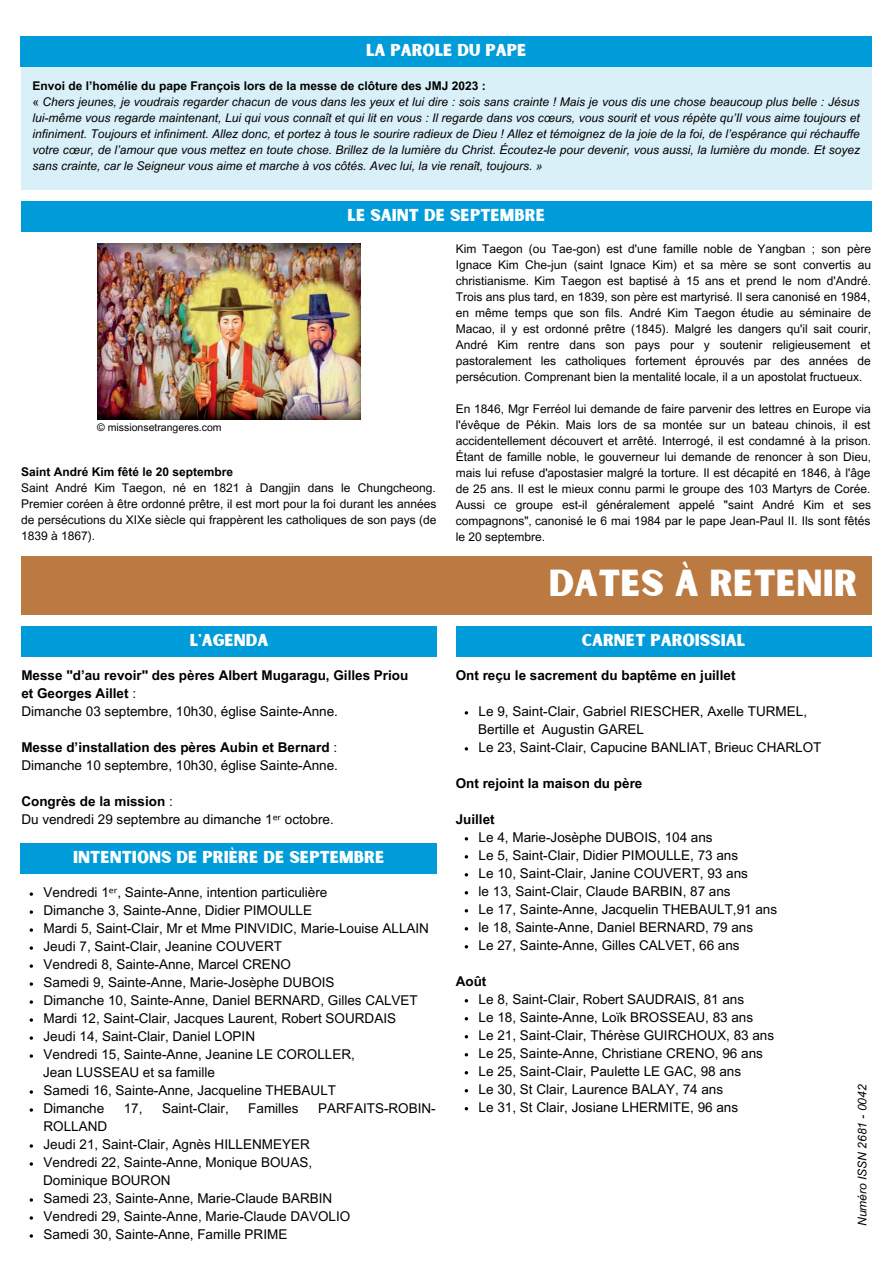
<style>
.page{position:relative;width:893px;height:1264px;background:#fff}
.page>*{position:absolute;margin:0;border:0;box-sizing:border-box;transform-origin:0 0}
.t1{font:36px "Sunborn Sans One";color:#fff}
.t2{font:16.5px "Sunborn Sans One";color:#fff}
.t3{font:13.5px "Arial MT Pro";color:#000}
.t4{font:700 13.5px "Arial MT Pro";color:#000}
.t5{font:12px/16px "Arial MT Pro";color:#000;text-align:justify}
.t6{font:italic 12px/16px "Arial MT Pro";color:#000;text-align:justify}
.t7{font:700 12px "Arial MT Pro";color:#000}
.t8{font:10.5px "Arial MT Pro";color:#000}
.s1{font-style:normal}
.s2{font-weight:400}
.s3{font-family:"Noto Sans"}
</style>
<div class="page">
<div style="left:21px;top:67px;width:850px;height:123px;background:#daf0f9"></div>
<div style="left:21px;top:36px;width:851px;height:31px;background:#009cd9"></div>
<div style="left:21px;top:201px;width:850px;height:30px;background:#009cd9"></div>
<img style="left:97px;top:244px;width:263px;height:175px">
<div style="left:21px;top:556px;width:850px;height:59px;background:#ba7a41"></div>
<div style="left:21px;top:626px;width:416px;height:30px;background:#009cd9"></div>
<div style="left:455px;top:626px;width:416px;height:30px;background:#009cd9"></div>
<div style="left:21px;top:843px;width:416px;height:30px;background:#009cd9"></div>
<p class="t2" style="left:366px;top:39px;width:162px">LA PAROLE DU PAPE</p>
<p class="t7" style="left:33px;top:82px;width:455px">Envoi de l’homélie du pape François lors de la messe de clôture des JMJ 2023 :</p>
<p class="t6" style="left:33px;top:96px;width:828px"><span class="s1">«</span> Chers jeunes, je voudrais regarder chacun de vous dans les yeux et lui dire : sois sans crainte ! Mais je vous dis une chose beaucoup plus belle : Jésus lui-même vous regarde maintenant, Lui qui vous connaît et qui lit en vous : Il regarde dans vos cœurs, vous sourit et vous répète qu’Il vous aime toujours et infiniment. Toujours et infiniment. Allez donc, et portez à tous le sourire radieux de Dieu ! Allez et témoignez de la joie de la foi, de l’espérance qui réchauffe votre cœur, de l’amour que vous mettez en toute chose. Brillez de la lumière du Christ. Écoutez-le pour devenir, vous aussi, la lumière du monde. Et soyez sans crainte, car le Seigneur vous aime et marche à vos côtés. Avec lui, la vie renaît, toujours. »</p>
<p class="t2" style="left:347px;top:204px;width:199px">LE SAINT DE SEPTEMBRE</p>
<p class="t8" style="left:97px;top:423px;width:126px">© missionsetrangeres.com</p>
<p class="t7" style="left:21px;top:467px;width:213px">Saint André Kim fêté le 20 septembre</p>
<p class="t5" style="left:21px;top:481px;width:417px">Saint André Kim Taegon, né en 1821 à Dangjin dans le Chungcheong.<br>Premier coréen à être ordonné prêtre, il est mort pour la foi durant les années de persécutions du XIXe siècle qui frappèrent les catholiques de son pays (de 1839 à 1867).</p>
<p class="t5" style="left:455px;top:242px;width:417px">Kim Taegon (ou Tae-gon) est d'une famille noble de Yangban ; son père Ignace Kim Che-jun (saint Ignace Kim) et sa mère se sont convertis au christianisme. Kim Taegon est baptisé à 15 ans et prend le nom d'André.<br>Trois ans plus tard, en 1839, son père est martyrisé. Il sera canonisé en 1984, en même temps que son fils. André Kim Taegon étudie au séminaire de Macao, il y est ordonné prêtre (1845). Malgré les dangers qu'il sait courir, André Kim rentre dans son pays pour y soutenir religieusement et pastoralement les catholiques fortement éprouvés par des années de persécution. Comprenant bien la mentalité locale, il a un apostolat fructueux.</p>
<p class="t5" style="left:455px;top:402px;width:417px">En 1846, Mgr Ferréol lui demande de faire parvenir des lettres en Europe via l'évêque de Pékin. Mais lors de sa montée sur un bateau chinois, il est accidentellement découvert et arrêté. Interrogé, il est condamné à la prison.<br>Étant de famille noble, le gouverneur lui demande de renoncer à son Dieu, mais lui refuse d'apostasier malgré la torture. Il est décapité en 1846, à l'âge de 25 ans. Il est le mieux connu parmi le groupe des 103 Martyrs de Corée.<br>Aussi ce groupe est-il généralement appelé "saint André Kim et ses compagnons", canonisé le 6 mai 1984 par le pape Jean-Paul II. Ils sont fêtés le 20 septembre.</p>
<p class="t1" style="left:548px;top:559px;width:310px">DATES À RETENIR</p>
<p class="t2" style="left:190px;top:629px;width:80px">L'AGENDA</p>
<p class="t2" style="left:581px;top:629px;width:165px">CARNET PAROISSIAL</p>
<p class="t4" style="left:21px;top:670px;width:388px">Messe "d’au revoir" des pères Albert Mugaragu, Gilles Priou</p>
<p class="t4" style="left:21px;top:688px;width:116px">et Georges Aillet <span class="s2">:</span></p>
<p class="t3" style="left:21px;top:706px;width:318px">Dimanche 03 septembre, 10h30, église Sainte-Anne.</p>
<p class="t4" style="left:21px;top:742px;width:317px">Messe d’installation des pères Aubin et Bernard <span class="s2">:</span></p>
<p class="t3" style="left:21px;top:759px;width:318px">Dimanche 10 septembre, 10h30, église Sainte-Anne.</p>
<p class="t4" style="left:21px;top:795px;width:153px">Congrès de la mission <span class="s2">:</span></p>
<p class="t3" style="left:21px;top:813px;width:314px">Du vendredi 29 septembre au dimanche 1<span class="s3">ᵉʳ</span> octobre.</p>
<p class="t2" style="left:73px;top:846px;width:313px">INTENTIONS DE PRIÈRE DE SEPTEMBRE</p>
<p class="t3" style="left:44px;top:887px;width:285px">Vendredi 1<span class="s3">ᵉʳ</span>, Sainte-Anne, intention particulière</p>
<p class="t3" style="left:44px;top:905px;width:270px">Dimanche 3, Sainte-Anne, Didier PIMOULLE</p>
<p class="t3" style="left:44px;top:923px;width:387px">Mardi 5, Saint-Clair, Mr et Mme PINVIDIC, Marie-Louise ALLAIN</p>
<p class="t3" style="left:44px;top:941px;width:240px">Jeudi 7, Saint-Clair, Jeanine COUVERT</p>
<p class="t3" style="left:44px;top:959px;width:249px">Vendredi 8, Sainte-Anne, Marcel CRENO</p>
<p class="t3" style="left:44px;top:977px;width:292px">Samedi 9, Sainte-Anne, Marie-Josèphe DUBOIS</p>
<p class="t3" style="left:44px;top:995px;width:376px">Dimanche 10, Sainte-Anne, Daniel BERNARD, Gilles CALVET</p>
<p class="t3" style="left:44px;top:1013px;width:354px">Mardi 12, Saint-Clair, Jacques Laurent, Robert SOURDAIS</p>
<p class="t3" style="left:44px;top:1031px;width:213px">Jeudi 14, Saint-Clair, Daniel LOPIN</p>
<p class="t3" style="left:44px;top:1049px;width:313px">Vendredi 15, Sainte-Anne, Jeanine LE COROLLER,</p>
<p class="t3" style="left:44px;top:1085px;width:294px">Samedi 16, Sainte-Anne, Jacqueline THEBAULT</p>
<p class="t3" style="left:44px;top:1103px;width:62px">Dimanche</p>
<p class="t3" style="left:124px;top:1103px;width:20px">17,</p>
<p class="t3" style="left:162px;top:1103px;width:68px">Saint-Clair,</p>
<p class="t3" style="left:248px;top:1103px;width:52px">Familles</p>
<p class="t3" style="left:318px;top:1103px;width:119px">PARFAITS-ROBIN-</p>
<p class="t3" style="left:44px;top:1120px;width:65px">ROLLAND</p>
<p class="t3" style="left:44px;top:1138px;width:268px">Jeudi 21, Saint-Clair, Agnès HILLENMEYER</p>
<p class="t3" style="left:44px;top:1156px;width:270px">Vendredi 22, Sainte-Anne, Monique BOUAS,</p>
<p class="t3" style="left:44px;top:1192px;width:290px">Samedi 23, Sainte-Anne, Marie-Claude BARBIN</p>
<p class="t3" style="left:44px;top:1210px;width:308px">Vendredi 29, Sainte-Anne, Marie-Claude DAVOLIO</p>
<p class="t3" style="left:44px;top:1228px;width:245px">Samedi 30, Sainte-Anne, Famille PRIME</p>
<p class="t4" style="left:455px;top:670px;width:281px">Ont reçu le sacrement du baptême en juillet</p>
<p class="t3" style="left:478px;top:706px;width:330px">Le 9, Saint-Clair, Gabriel RIESCHER, Axelle TURMEL,</p>
<p class="t3" style="left:478px;top:742px;width:344px">Le 23, Saint-Clair, Capucine BANLIAT, Brieuc CHARLOT</p>
<p class="t3" style="left:478px;top:724px;width:167px">Bertille et Augustin GAREL</p>
<p class="t4" style="left:455px;top:777px;width:188px">Ont rejoint la maison du père</p>
<p class="t4" style="left:455px;top:813px;width:40px">Juillet</p>
<p class="t3" style="left:478px;top:831px;width:235px">Le 4, Marie-Josèphe DUBOIS, 104 ans</p>
<p class="t3" style="left:478px;top:849px;width:261px">Le 5, Saint-Clair, Didier PIMOULLE, 73 ans</p>
<p class="t3" style="left:478px;top:867px;width:271px">Le 10, Saint-Clair, Janine COUVERT, 93 ans</p>
<p class="t3" style="left:478px;top:885px;width:253px">le 13, Saint-Clair, Claude BARBIN, 87 ans</p>
<p class="t3" style="left:478px;top:903px;width:300px">Le 17, Sainte-Anne, Jacquelin THEBAULT,91 ans</p>
<p class="t3" style="left:478px;top:921px;width:276px">le 18, Sainte-Anne, Daniel BERNARD, 79 ans</p>
<p class="t3" style="left:478px;top:939px;width:262px">Le 27, Sainte-Anne, Gilles CALVET, 66 ans</p>
<p class="t4" style="left:455px;top:975px;width:32px">Août</p>
<p class="t3" style="left:478px;top:993px;width:267px">Le 8, Saint-Clair, Robert SAUDRAIS, 81 ans</p>
<p class="t3" style="left:478px;top:1011px;width:276px">Le 18, Sainte-Anne, Loïk BROSSEAU, 83 ans</p>
<p class="t3" style="left:478px;top:1029px;width:297px">Le 21, Saint-Clair, Thérèse GUIRCHOUX, 83 ans</p>
<p class="t3" style="left:478px;top:1047px;width:286px">Le 25, Sainte-Anne, Christiane CRENO, 96 ans</p>
<p class="t3" style="left:478px;top:1065px;width:264px">Le 25, Saint-Clair, Paulette LE GAC, 98 ans</p>
<p class="t3" style="left:478px;top:1083px;width:246px">Le 30, St Clair, Laurence BALAY, 74 ans</p>
<p class="t3" style="left:478px;top:1101px;width:261px">Le 31, St Clair, Josiane LHERMITE, 96 ans</p>
<p class="t3" style="left:43px;top:1067px;width:173px">Jean LUSSEAU et sa famille</p>
<p class="t3" style="left:43px;top:1174px;width:129px">Dominique BOURON</p>
<p class="t6" style="left:855px;top:1225px;width:143px;rotate:-90deg">Numéro ISSN 2681 - 0042</p>
</div>
